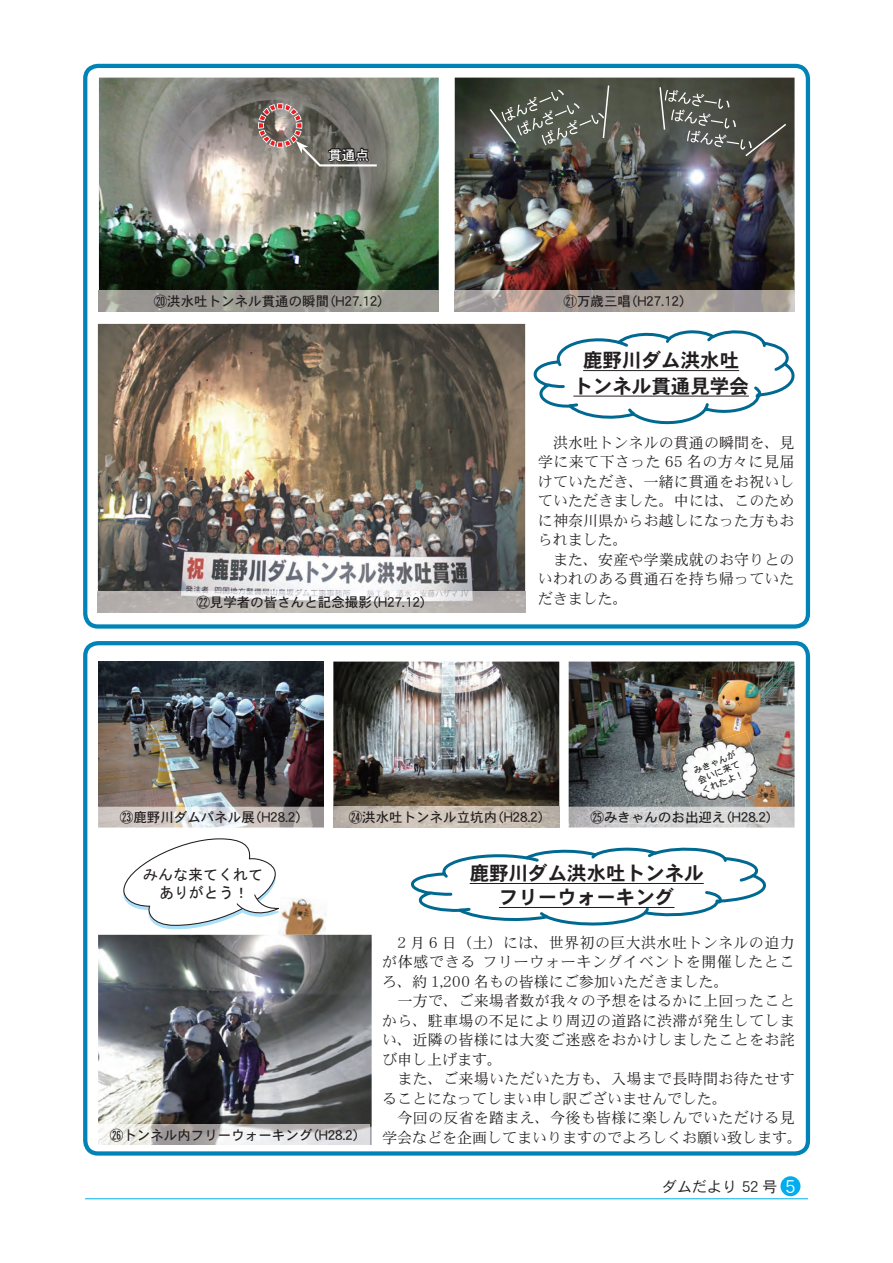
<style>
.page{position:relative;width:893px;height:1263px;background:#fff}
.page>*{position:absolute;margin:0;border:0;box-sizing:border-box;transform-origin:0 0}
.t1{font:19.5px/24px "DFHS Gothic G W7 WINP RKSJ H";color:#231f20;text-align:center}
.t2{font:15px/19.5px "DFHS Mincho G W3 WINP RKSJ H";letter-spacing:.02em;color:#231f20}
.t3{font:15px "DFHS Mincho G W3 WINP RKSJ H";color:#231f20}
.t4{font:15px "DFHS Mincho G W3 WINP RKSJ H";letter-spacing:.04em;color:#231f20}
.t5{font:15px/18px "MS Gothic";color:#231f20;text-align:center}
.t6{font:15px "DFHS Gothic G W3 WINP RKSJ H";color:#231f20}
.t7{font:13.5px "DFHS Gothic G W5 WINP RKSJ H";color:#231f20}
.t8{font:13.5px "DFHS Gothic G W5 WINP RKSJ H";color:#fff}
.t9{font:9px/10.5px "DFHS Gothic G W5 WINP RKSJ H";color:#231f20;text-align:justify}
.s1{font-family:"MS Gothic"}
.s2{font-size:18px;color:#fff}
</style>
<div class="page">
<div style="left:83px;top:64px;width:727px;height:565px;border:4px solid #0083b6;border-radius:13px"></div>
<div style="left:83px;top:641px;width:727px;height:514px;border:4px solid #0083b6;border-radius:13px"></div>
<img style="left:99px;top:78px;width:340px;height:213px">
<img style="left:98px;top:324px;width:427px;height:268px">
<img style="left:98px;top:662px;width:226px;height:145px">
<img style="left:333px;top:662px;width:226px;height:165px">
<img style="left:569px;top:662px;width:225px;height:145px">
<img style="left:455px;top:78px;width:339px;height:213px">
<img style="left:278px;top:898px;width:50px;height:37px">
<img style="left:98px;top:935px;width:274px;height:210px">
<img style="left:98px;top:1124px;width:272px;height:21px">
<svg style="left:534px;top:330px;width:261px;height:95px"></svg>
<svg style="left:411px;top:847px;width:355px;height:79px"></svg>
<svg style="left:123px;top:838px;width:160px;height:92px"></svg>
<hr style="left:470px;top:883px;width:234px;height:1px;background:#231f20">
<hr style="left:499px;top:907px;width:175px;height:1px;background:#231f20">
<hr style="left:583px;top:370px;width:156px;height:1px;background:#231f20">
<hr style="left:573px;top:396px;width:176px;height:1px;background:#231f20">
<img style="left:98px;top:592px;width:427px;height:20px">
<img style="left:99px;top:291px;width:340px;height:20px">
<img style="left:455px;top:291px;width:339px;height:20px">
<svg style="left:98px;top:807px;width:226px;height:20px;background:#cec9c7"></svg>
<svg style="left:334px;top:807px;width:226px;height:21px"></svg>
<img style="left:334px;top:807px;width:225px;height:20px">
<img style="left:762px;top:779px;width:30px;height:28px">
<img style="left:674px;top:731px;width:88px;height:76px">
<svg style="left:569px;top:807px;width:225px;height:21px;background:#cececf"></svg>
<img style="left:745px;top:779px;width:21px;height:19px">
<svg style="left:658px;top:86px;width:130px;height:72px;background:#575851"></svg>
<svg style="left:488px;top:84px;width:122px;height:61px;background:#5e6359"></svg>
<svg style="left:254px;top:100px;width:125px;height:68px;background:#7f756f"></svg>
<hr style="left:85px;top:1198px;width:723px;height:1px;background:#00aeef">
<div style="left:780px;top:1176px;width:20px;height:20px;background:#00aeef;border-radius:50%"></div>
<p class="t8" style="left:328px;top:148px;width:42px">貫通点</p>
<p class="t7" style="left:154px;top:294px;width:239px"><span class="s1">⑳</span>洪水吐トンネル貫通の瞬間（H27.12）</p>
<p class="t7" style="left:563px;top:294px;width:131px"><span class="s1">㉑</span>万歳三唱（H27.12）</p>
<p class="t7" style="left:196px;top:595px;width:239px"><span class="s1">㉒</span>見学者の皆さんと記念撮影（H27.12）</p>
<h1 class="t1" style="left:573px;top:348px;width:177px;line-height:25.5px">鹿野川ダム洪水吐トンネル貫通見学会</h1>
<p class="t2" style="left:538px;top:432px;width:258px">　洪水吐トンネルの貫通の瞬間を、見学に来て下さった 65 名の方々に見届けていただき、一緒に貫通をお祝いしていただきました。中には、このために神奈川県からお越しになった方もおられました。<br>　また、安産や学業成就のお守りとのいわれのある貫通石を持ち帰っていただきました。</p>
<p class="t9" style="left:692px;top:766px;width:46px;rotate:-23deg">みきゃんが会いに来てくれたよ！</p>
<p class="t7" style="left:120px;top:810px;width:190px"><span class="s1">㉓</span>鹿野川ダムパネル展（H28.2）</p>
<p class="t7" style="left:349px;top:811px;width:204px"><span class="s1">㉔</span>洪水吐トンネル立坑内（H28.2）</p>
<p class="t7" style="left:590px;top:811px;width:190px"><span class="s1">㉕</span>みきゃんのお出迎え（H28.2）</p>
<p class="t5" style="left:143px;top:865px;width:121px">みんな来てくれてありがとう！</p>
<h1 class="t1" style="left:470px;top:861px;width:235px">鹿野川ダム洪水吐トンネルフリーウォーキング</h1>
<p class="t2" style="left:382px;top:932px;width:414px">　2 月 6 日（土）には、世界初の巨大洪水吐トンネルの迫力</p>
<p class="t4" style="left:382px;top:954px;width:414px">が体感できる フリーウォーキングイベントを開催したとこ</p>
<p class="t3" style="left:382px;top:974px;width:348px">ろ、約 1,200 名もの皆様にご参加いただきました。</p>
<p class="t2" style="left:382px;top:991px;width:414px">　一方で、ご来場者数が我々の予想をはるかに上回ったこと</p>
<p class="t2" style="left:382px;top:1010px;width:414px">から、駐車場の不足により周辺の道路に渋滞が発生してしま</p>
<p class="t2" style="left:382px;top:1030px;width:414px">い、近隣の皆様には大変ご迷惑をおかけしましたことをお詫</p>
<p class="t3" style="left:382px;top:1052px;width:121px">び申し上げます。</p>
<p class="t2" style="left:382px;top:1069px;width:414px">　また、ご来場いただいた方も、入場まで長時間お待たせす</p>
<p class="t3" style="left:382px;top:1091px;width:346px">ることになってしまい申し訳ございませんでした。</p>
<p class="t2" style="left:382px;top:1108px;width:414px">　今回の反省を踏まえ、今後も皆様に楽しんでいただける見</p>
<p class="t3" style="left:110px;top:1130px;width:694px"><sup>㉖</sup><sup>トンネル内フリーウォーキング（H28.2）</sup> 学会などを企画してまいりますのでよろしくお願い致します。</p>
<p class="t6" style="left:662px;top:1179px;width:135px">ダムだより 52 号 <span class="s2">5</span></p>
</div>
